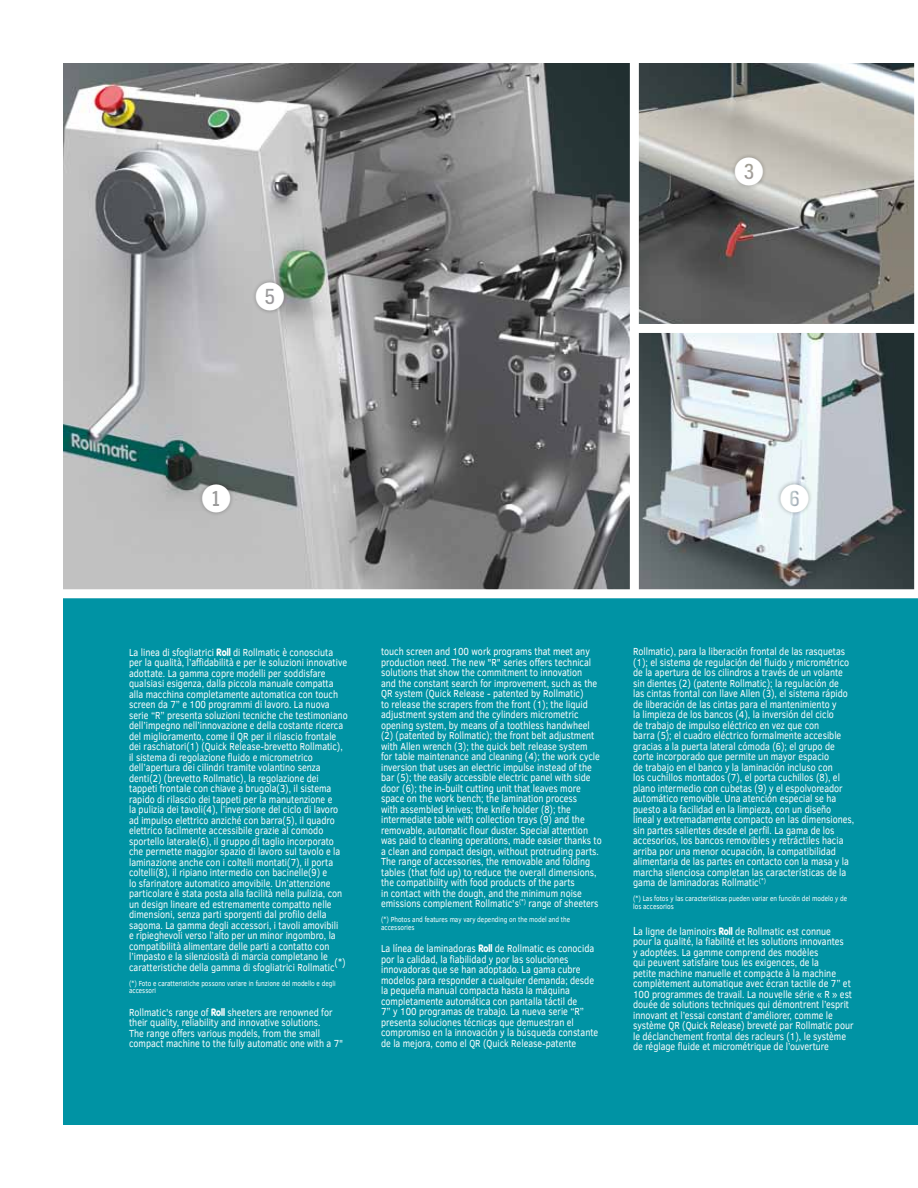
<style>
.page{position:relative;width:918px;height:1188px;background:#fff}
.page>*{position:absolute;margin:0;border:0;box-sizing:border-box;transform-origin:0 0}
.t1{font:37.5px "Fyra Numeric Circle Closed";color:#fff}
.t2{font:10.5px/10.5px "Clear Sans";color:#fff;scale:.85 1}
.t3{font:7.5px/7.5px "Clear Sans";color:#fff;scale:.85 1}
.s1{font-family:"VAG Rounded";font-weight:900}
.s2{font-size:12px}
</style>
<div class="page">
<div style="left:64px;top:594px;width:854px;height:530px;background:#0093a4"></div>
<img style="left:639px;top:64px;width:275px;height:260px">
<img style="left:639px;top:333px;width:275px;height:256px">
<img style="left:64px;top:64px;width:566px;height:525px">
<svg style="left:914px;top:63px;width:1px;height:526px"></svg>
<div style="left:636px;top:324px;width:282px;height:9px;background:#fff"></div>
<div style="left:46px;top:589px;width:872px;height:9px;background:#fff"></div>
<div style="left:198px;top:480px;width:37px;height:36px;background:#000;opacity:.3"></div>
<div style="left:252px;top:279px;width:36px;height:36px;background:#000;opacity:.3"></div>
<div style="left:731px;top:153px;width:36px;height:37px;background:#000;opacity:.3"></div>
<div style="left:776px;top:480px;width:37px;height:36px;background:#000;opacity:.3"></div>
<h1 class="t1" style="left:254px;top:276px;width:33px">5</h1>
<h1 class="t1" style="left:733px;top:150px;width:33px">3</h1>
<h1 class="t1" style="left:201px;top:477px;width:33px">1</h1>
<h1 class="t1" style="left:779px;top:477px;width:33px">6</h1>
<p class="t2" style="left:129px;top:647px;width:259px">La linea di sfogliatrici <span class="s1">Roll</span> di Rollmatic è conosciuta per la qualità, l’affidabilità e per le soluzioni innovative adottate. La gamma copre modelli per soddisfare qualsiasi esigenza, dalla piccola manuale compatta alla macchina completamente automatica con touch screen da 7” e 100 programmi di lavoro. La nuova serie “R” presenta soluzioni tecniche che testimoniano dell’impegno nell’innovazione e della costante ricerca del miglioramento, come il QR per il rilascio frontale dei raschiatori(1) (Quick Release-brevetto Rollmatic), il sistema di regolazione fluido e micrometrico dell’apertura dei cilindri tramite volantino senza denti(2) (brevetto Rollmatic), la regolazione dei tappeti frontale con chiave a brugola(3), il sistema rapido di rilascio dei tappeti per la manutenzione e<br>la pulizia dei tavoli(4), l’inversione del ciclo di lavoro ad impulso elettrico anziché con barra(5), il quadro elettrico facilmente accessibile grazie al comodo sportello laterale(6), il gruppo di taglio incorporato che permette maggior spazio di lavoro sul tavolo e la laminazione anche con i coltelli montati(7), il porta coltelli(8), il ripiano intermedio con bacinelle(9) e<br>lo sfarinatore automatico amovibile. Un’attenzione particolare è stata posta alla facilità nella pulizia, con un design lineare ed estremamente compatto nelle dimensioni, senza parti sporgenti dal profilo della sagoma. La gamma degli accessori, i tavoli amovibili<br>e ripieghevoli verso l’alto per un minor ingombro, la compatibilità alimentare delle parti a contatto con l’impasto e la silenziosità di marcia completano le caratteristiche della gamma di sfogliatrici Rollmatic(*)</p>
<p class="t3" style="left:129px;top:979px;width:245px">(*) Foto e caratteristiche possono variare in funzione del modello e degli accessori</p>
<p class="t2" style="left:129px;top:1007px;width:254px">Rollmatic's range of <span class="s1">Roll</span> sheeters are renowned for their quality, reliability and innovative solutions.<br>The range offers various models, from the small compact machine to the fully automatic one with a 7"</p>
<p class="t2" style="left:381px;top:646px;width:261px">touch screen and 100 work programs that meet any production need. The new "R" series offers technical solutions that show the commitment to innovation<br>and the constant search for improvement, such as the QR system (Quick Release - patented by Rollmatic)<br>to release the scrapers from the front (1); the liquid adjustment system and the cylinders micrometric opening system, by means of a toothless handwheel (2) (patented by Rollmatic); the front belt adjustment with Allen wrench (3); the quick belt release system<br>for table maintenance and cleaning (4); the work cycle inversion that uses an electric impulse instead of the bar (5); the easily accessible electric panel with side door (6); the in-built cutting unit that leaves more space on the work bench; the lamination process<br>with assembled knives; the knife holder (8); the intermediate table with collection trays (9) and the removable, automatic flour duster. Special attention was paid to cleaning operations, made easier thanks to a clean and compact design, without protruding parts.<br>The range of accessories, the removable and folding tables (that fold up) to reduce the overall dimensions, the compatibility with food products of the parts<br>in contact with the dough, and the minimum noise emissions complement Rollmatic's<sup>(*)</sup> range of sheeters</p>
<p class="t3" style="left:381px;top:916px;width:224px">(*) Photos and features may vary depending on the model and the accessories</p>
<p class="t2" style="left:381px;top:943px;width:257px">La línea de laminadoras <span class="s1">Roll</span> de Rollmatic es conocida por la calidad, la fiabilidad y por las soluciones innovadoras que se han adoptado. La gama cubre modelos para responder a cualquier demanda; desde la pequeña manual compacta hasta la máquina completamente automática con pantalla táctil de<br>7” y 100 programas de trabajo. La nueva serie “R” presenta soluciones técnicas que demuestran el compromiso en la innovación y la búsqueda constante de la mejora, como el QR (Quick Release-patente</p>
<p class="t2" style="left:633px;top:646px;width:262px">Rollmatic), para la liberación frontal de las rasquetas (1); el sistema de regulación del fluido y micrométrico de la apertura de los cilindros a través de un volante sin dientes (2) (patente Rollmatic); la regulación de<br>las cintas frontal con llave Allen (3), el sistema rápido de liberación de las cintas para el mantenimiento y<br>la limpieza de los bancos (4), la inversión del ciclo<br>de trabajo de impulso eléctrico en vez que con<br>barra (5); el cuadro eléctrico formalmente accesible gracias a la puerta lateral cómoda (6); el grupo de corte incorporado que permite un mayor espacio<br>de trabajo en el banco y la laminación incluso con<br>los cuchillos montados (7), el porta cuchillos (8), el plano intermedio con cubetas (9) y el espolvoreador automático removible. Una atención especial se ha puesto a la facilidad en la limpieza, con un diseño lineal y extremadamente compacto en las dimensiones, sin partes salientes desde el perfil. La gama de los accesorios, los bancos removibles y retráctiles hacia arriba por una menor ocupación, la compatibilidad alimentaria de las partes en contacto con la masa y la marcha silenciosa completan las características de la gama de laminadoras Rollmatic<sup>(*)</sup></p>
<p class="t3" style="left:633px;top:895px;width:253px">(*) Las fotos y las características pueden variar en función del modelo y de los accesorios</p>
<p class="t2" style="left:633px;top:926px;width:261px"><span class="s2">L</span>a ligne de laminoirs <span class="s1">Roll</span> de Rollmatic est connue<br>pour la qualité, la fiabilité et les solutions innovantes<br>y adoptées. La gamme comprend des modèles<br>qui peuvent satisfaire tous les exigences, de la<br>petite machine manuelle et compacte à la machine complètement automatique avec écran tactile de 7” et 100 programmes de travail. La nouvelle série « R » est douée de solutions techniques qui démontrent l’esprit innovant et l’essai constant d’améliorer, comme le système QR (Quick Release) breveté par Rollmatic pour le déclanchement frontal des racleurs (1), le système de réglage fluide et micrométrique de l’ouverture</p>
</div>
